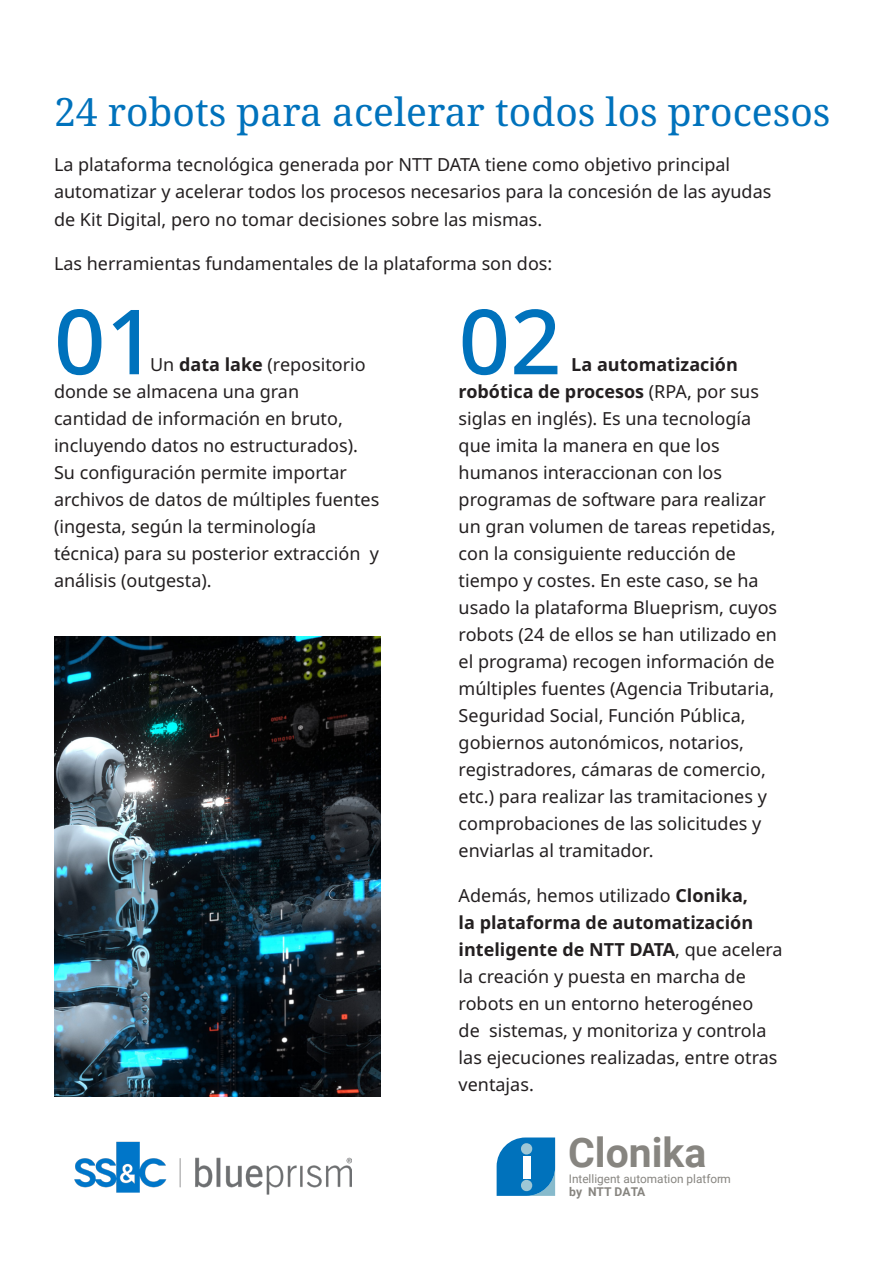
<style>
.page{position:relative;width:893px;height:1263px;background:#fff}
.page>*{position:absolute;margin:0;border:0;box-sizing:border-box;transform-origin:0 0}
.t1{font:500 90px "Noto Sans";color:#0072bc}
.t2{font:700 40.8px "Roboto";color:#878580}
.t3{font:39px "Noto Serif";color:#0072bc}
.t4{font:18px/27px "Noto Sans";color:#231f20}
.t5{font:700 12.15px "Roboto";color:#878580}
.t6{font:11.7px "Roboto";color:#878580}
.s1{font-weight:700}
</style>
<div class="page">
<img style="left:54px;top:636px;width:326px;height:461px">
<img style="left:74px;top:1141px;width:277px;height:54px">
<svg style="left:497px;top:1137px;width:58px;height:59px;background:#2385c3"></svg>
<div style="left:523px;top:1156px;width:7px;height:22px;background:#fff"></div>
<p class="t3" style="left:54px;top:85px;width:778px">24 robots para acelerar todos los procesos</p>
<p class="t4" style="left:54px;top:152px;width:719px">La plataforma tecnológica generada por NTT DATA tiene como objetivo principal automatizar y acelerar todos los procesos necesarios para la concesión de las ayudas de Kit Digital, pero no tomar decisiones sobre las mismas.</p>
<p class="t4" style="left:54px;top:251px;width:500px">Las herramientas fundamentales de la plataforma son dos:</p>
<p class="t1" style="left:54px;top:278px;width:104px">01</p>
<p class="t1" style="left:459px;top:278px;width:104px">02</p>
<p class="t4" style="left:54px;top:352px;width:327px;text-indent:96px">Un <span class="s1">data lake</span> (repositorio donde se almacena una gran<br>cantidad de información en bruto, incluyendo datos no estructurados).<br>Su configuración permite importar archivos de datos de múltiples fuentes (ingesta, según la terminología técnica) para su posterior extracción y análisis (outgesta).</p>
<p class="t4" style="left:459px;top:352px;width:320px;text-indent:113px"><span class="s1">La automatización robótica de procesos</span> (RPA, por sus siglas en inglés). Es una tecnología que imita la manera en que los humanos interaccionan con los programas de software para realizar un gran volumen de tareas repetidas, con la consiguiente reducción de tiempo y costes. En este caso, se ha usado la plataforma Blueprism, cuyos robots (24 de ellos se han utilizado en el programa) recogen información de múltiples fuentes (Agencia Tributaria, Seguridad Social, Función Pública, gobiernos autonómicos, notarios, registradores, cámaras de comercio, etc.) para realizar las tramitaciones y comprobaciones de las solicitudes y enviarlas al tramitador.</p>
<p class="t4" style="left:459px;top:882px;width:326px">Además, hemos utilizado <span class="s1">Clonika,<br>la plataforma de automatización inteligente de NTT DATA</span>, que acelera la creación y puesta en marcha de robots en un entorno heterogéneo<br>de sistemas, y monitoriza y controla las ejecuciones realizadas, entre otras ventajas.</p>
<h2 class="t2" style="left:568px;top:1123px;width:140px">Clonika</h2>
<p class="t6" style="left:569px;top:1170px;width:164px">Intelligent automation platform</p>
<p class="t5" style="left:569px;top:1183px;width:78px">by NTT DATA</p>
</div>
